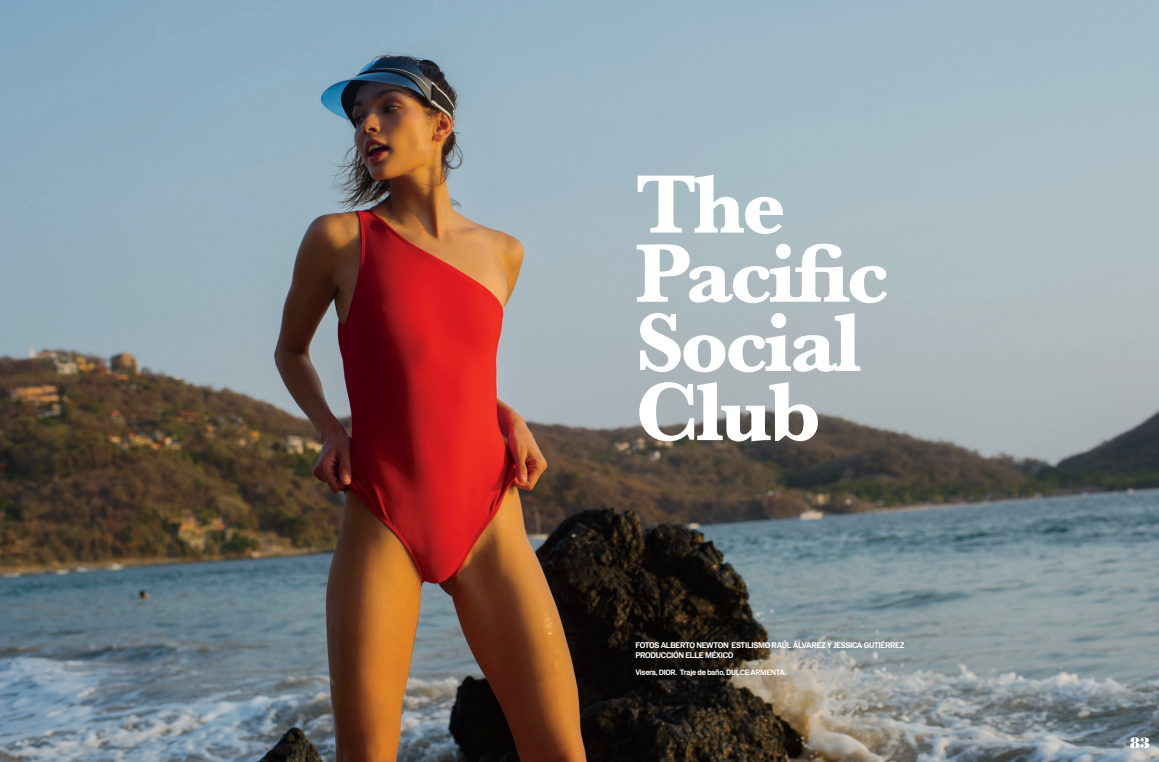
<style>
.page{position:relative;width:1159px;height:762px;background:#fff}
.page>*{position:absolute;margin:0;border:0;box-sizing:border-box;transform-origin:0 0}
.t1{font:700 85.9px/69.1px "Baskerville";letter-spacing:-.04em;color:#fff}
.t2{font:15px "Bodoni Poster";color:#fff}
.t3{font:500 8px/9.6px "Tagus Normal";letter-spacing:-.04em;color:#fff}
.t4{font:500 7.5px "Tagus Normal";letter-spacing:-.04em;color:#fff}
</style>
<div class="page">
<img style="left:0;top:0;width:1159px;height:760px">
<h1 class="t1" style="left:635px;top:170px;width:255px">The<br>Pacific<br>Social<br>Club</h1>
<p class="t3" style="left:635px;top:640px;width:271px">FOTOS ALBERTO NEWTON ESTILISMO RAÚL ÁLVAREZ Y JESSICA GUTIÉRREZ<br>PRODUCCIÓN ELLE MÉXICO</p>
<p class="t4" style="left:635px;top:667px;width:152px">Visera, DIOR. Traje de baño, DULCE ARMENTA.</p>
<h2 class="t2" style="left:1130px;top:733px;width:22px">83</h2>
</div>
